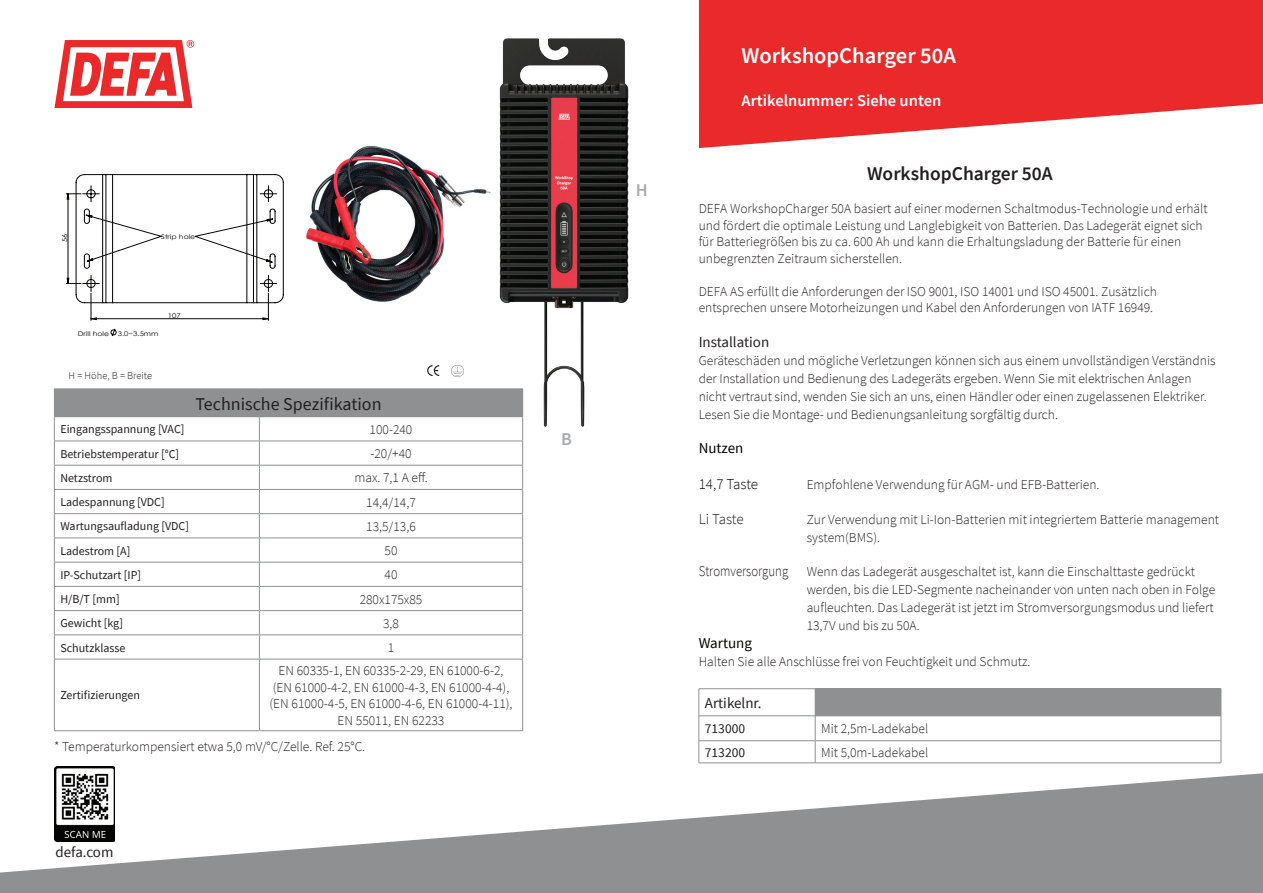
<style>
.page{position:relative;width:1263px;height:893px;background:#fff}
.page>*{position:absolute;margin:0;border:0;box-sizing:border-box;transform-origin:0 0}
.t1{font:600 22.5px "Source Sans Pro";color:#fff}
.t2{font:600 19.5px "Source Sans Pro";color:#231f20}
.t3{font:18px "Source Sans Pro";color:#231f20}
.t4{font:600 18px "Source Sans Pro";color:#a8a9ad}
.t5{font:600 16.5px "Source Sans Pro";color:#fff}
.t6{font:15px "Source Sans Pro";color:#231f20}
.t7{font:15px "Source Sans Pro";color:#040503}
.t8{font:300 15px "Source Sans Pro";letter-spacing:-.01em;color:#040503}
.t9{font:300 15px "Source Sans Pro";letter-spacing:-.01em;color:#231f20}
.t10{font:14.85px "Source Sans Pro";color:#231f20}
.t11{font:300 13.5px/16.5px "Source Sans Pro";color:#231f20}
.t12{font:13.5px "Source Sans Pro";color:#231f20}
.t13{font:12px "Source Sans Pro";color:#231f20}
.t14{font:300 10.5px "Source Sans Pro";color:#231f20}
.t15{font:6.75px "Century Gothic";color:#040503;scale:1.11 1}
.t16{font:6.45px "Century Gothic";color:#040503;scale:1.19 1}
.s1{font-size:15px}
</style>
<div class="page">
<svg style="left:55px;top:40px;width:139px;height:68px"></svg>
<svg style="left:699px;top:0;width:564px;height:148px;fill:#e9292a"></svg>
<svg style="left:0;top:771px;width:1263px;height:122px;fill:#8e9091"></svg>
<img style="left:489px;top:38px;width:140px;height:428px">
<svg style="left:111px;top:328px;width:5px;height:8px"></svg>
<svg style="left:66px;top:174px;width:218px;height:146px"></svg>
<hr style="left:699px;top:763px;width:116px;height:1px;background:#8e9091">
<hr style="left:815px;top:763px;width:406px;height:1px;background:#8e9091">
<hr style="left:699px;top:688px;width:116px;height:1px;background:#8e9091">
<hr style="left:815px;top:688px;width:406px;height:1px;background:#8e9091">
<svg style="left:699px;top:689px;width:523px;height:74px"></svg>
<hr style="left:699px;top:716px;width:116px;height:1px;background:#8e9091">
<hr style="left:815px;top:716px;width:406px;height:1px;background:#8e9091">
<div style="left:54px;top:389px;width:469px;height:28px;background:#8e9091"></div>
<hr style="left:54px;top:441px;width:205px;height:1px;background:#8e9091">
<hr style="left:259px;top:441px;width:264px;height:1px;background:#8e9091">
<hr style="left:54px;top:465px;width:205px;height:1px;background:#8e9091">
<hr style="left:259px;top:465px;width:264px;height:1px;background:#8e9091">
<hr style="left:54px;top:489px;width:205px;height:1px;background:#8e9091">
<hr style="left:259px;top:489px;width:264px;height:1px;background:#8e9091">
<hr style="left:54px;top:513px;width:205px;height:1px;background:#8e9091">
<hr style="left:259px;top:513px;width:264px;height:1px;background:#8e9091">
<hr style="left:54px;top:537px;width:205px;height:1px;background:#8e9091">
<hr style="left:259px;top:537px;width:264px;height:1px;background:#8e9091">
<hr style="left:54px;top:562px;width:205px;height:1px;background:#8e9091">
<hr style="left:259px;top:562px;width:264px;height:1px;background:#8e9091">
<hr style="left:54px;top:586px;width:205px;height:1px;background:#8e9091">
<hr style="left:259px;top:586px;width:264px;height:1px;background:#8e9091">
<hr style="left:54px;top:610px;width:205px;height:1px;background:#8e9091">
<hr style="left:259px;top:610px;width:264px;height:1px;background:#8e9091">
<hr style="left:54px;top:634px;width:205px;height:1px;background:#8e9091">
<hr style="left:259px;top:634px;width:264px;height:1px;background:#8e9091">
<svg style="left:259px;top:417px;width:1px;height:242px"></svg>
<hr style="left:54px;top:659px;width:205px;height:1px;background:#8e9091">
<hr style="left:54px;top:659px;width:1px;height:71px;background:#8e9091">
<hr style="left:259px;top:659px;width:264px;height:1px;background:#8e9091">
<hr style="left:259px;top:659px;width:1px;height:71px;background:#8e9091">
<hr style="left:522px;top:659px;width:1px;height:71px;background:#8e9091">
<hr style="left:54px;top:730px;width:205px;height:1px;background:#8e9091">
<hr style="left:259px;top:730px;width:264px;height:1px;background:#8e9091">
<svg style="left:54px;top:417px;width:1px;height:242px"></svg>
<svg style="left:522px;top:417px;width:1px;height:242px"></svg>
<svg style="left:427px;top:365px;width:12px;height:11px"></svg>
<img style="left:306px;top:145px;width:192px;height:179px">
<svg style="left:452px;top:365px;width:11px;height:11px"></svg>
<img style="left:55px;top:767px;width:60px;height:75px">
<p class="t15" style="left:60px;top:242px;width:9px;rotate:-90deg">56</p>
<p class="t16" style="left:161px;top:232px;width:30px">Strip hole</p>
<p class="t16" style="left:78px;top:329px;width:28px">Drill hole</p>
<p class="t16" style="left:118px;top:329px;width:36px">3.0~3.5mm</p>
<p class="t16" style="left:168px;top:311px;width:12px">107</p>
<p class="t14" style="left:69px;top:369px;width:85px">H = Höhe, B = Breite</p>
<h3 class="t3" style="left:195px;top:392px;width:188px">Technische Spezifikation</h3>
<p class="t13" style="left:60px;top:422px;width:126px">Eingangsspannung [VAC]</p>
<p class="t11" style="left:370px;top:421px;width:44px">100-240</p>
<p class="t13" style="left:60px;top:446px;width:120px">Betriebstemperatur [°C]</p>
<p class="t11" style="left:370px;top:445px;width:43px">-20/+40</p>
<p class="t13" style="left:60px;top:470px;width:54px">Netzstrom</p>
<p class="t11" style="left:354px;top:470px;width:75px">max. 7,1 A eff.</p>
<p class="t13" style="left:60px;top:494px;width:106px">Ladespannung [VDC]</p>
<p class="t11" style="left:366px;top:494px;width:51px">14,4/14,7</p>
<p class="t13" style="left:60px;top:519px;width:130px">Wartungsaufladung [VDC]</p>
<p class="t11" style="left:366px;top:518px;width:51px">13,5/13,6</p>
<p class="t13" style="left:60px;top:543px;width:72px">Ladestrom [A]</p>
<p class="t11" style="left:385px;top:542px;width:14px">50</p>
<p class="t13" style="left:60px;top:567px;width:82px">IP-Schutzart [IP]</p>
<p class="t11" style="left:385px;top:567px;width:14px">40</p>
<p class="t13" style="left:60px;top:591px;width:61px">H/B/T [mm]</p>
<p class="t11" style="left:360px;top:591px;width:64px">280x175x85</p>
<p class="t13" style="left:60px;top:616px;width:64px">Gewicht [kg]</p>
<p class="t11" style="left:383px;top:615px;width:17px">3,8</p>
<p class="t13" style="left:60px;top:640px;width:67px">Schutzklasse</p>
<p class="t11" style="left:388px;top:639px;width:8px">1</p>
<p class="t13" style="left:60px;top:688px;width:81px">Zertifizierungen</p>
<p class="t11" style="left:270px;top:662px;width:245px;text-align:center">EN 60335-1, EN 60335-2-29, EN 61000-6-2, (EN 61000-4-2, EN 61000-4-3, EN 61000-4-4), (EN 61000-4-5, EN 61000-4-6, EN 61000-4-11), EN 55011, EN 62233</p>
<p class="t11" style="left:54px;top:738px;width:313px">* Temperaturkompensiert etwa 5,0 mV/°C/Zelle. Ref. 25°C.</p>
<p class="t10" style="left:56px;top:842px;width:59px">defa.com</p>
<h3 class="t4" style="left:561px;top:428px;width:12px">B</h3>
<h3 class="t4" style="left:636px;top:178px;width:13px">H</h3>
<h1 class="t1" style="left:741px;top:41px;width:216px">WorkshopCharger 50A</h1>
<p class="t5" style="left:741px;top:89px;width:201px">Artikelnummer: Siehe unten</p>
<h2 class="t2" style="left:867px;top:161px;width:187px">WorkshopCharger 50A</h2>
<p class="t11" style="left:699px;top:200px;width:510px">DEFA WorkshopCharger 50A basiert auf einer modernen Schaltmodus-Technologie und erhält und fördert die optimale Leistung und Langlebigkeit von Batterien. Das Ladegerät eignet sich für Batteriegrößen bis zu ca. 600 Ah und kann die Erhaltungsladung der Batterie für einen unbegrenzten Zeitraum sicherstellen.</p>
<p class="t11" style="left:699px;top:283px;width:460px">DEFA AS erfüllt die Anforderungen der ISO 9001, ISO 14001 und ISO 45001. Zusätzlich entsprechen unsere Motorheizungen und Kabel den Anforderungen von IATF 16949.</p>
<p class="t6" style="left:699px;top:332px;width:72px">Installation</p>
<p class="t11" style="left:699px;top:351px;width:518px;line-height:18px">Geräteschäden und mögliche Verletzungen können sich aus einem unvollständigen Verständnis der Installation und Bedienung des Ladegeräts ergeben. Wenn Sie mit elektrischen Anlagen nicht vertraut sind, wenden Sie sich an uns, einen Händler oder einen zugelassenen Elektriker.<br>Lesen Sie die Montage- und Bedienungsanleitung sorgfältig durch.</p>
<p class="t7" style="left:699px;top:438px;width:46px">Nutzen</p>
<p class="t8" style="left:699px;top:475px;width:61px">14,7 Taste</p>
<p class="t11" style="left:807px;top:476px;width:294px">Empfohlene Verwendung für AGM- und EFB-Batterien.</p>
<p class="t9" style="left:699px;top:509px;width:47px">Li Taste</p>
<p class="t11" style="left:807px;top:510px;width:414px;line-height:18px">Zur Verwendung mit Li-Ion-Batterien mit integriertem Batterie management system(BMS).</p>
<p class="t11" style="left:807px;top:563px;width:410px;line-height:18px;text-indent:-108px"><span class="s1">Stromversorgung</span> Wenn das Ladegerät ausgeschaltet ist, kann die Einschalttaste gedrückt werden, bis die LED-Segmente nacheinander von unten nach oben in Folge aufleuchten. Das Ladegerät ist jetzt im Stromversorgungsmodus und liefert 13,7V und bis zu 50A.</p>
<p class="t7" style="left:699px;top:633px;width:55px">Wartung</p>
<p class="t11" style="left:699px;top:653px;width:333px">Halten Sie alle Anschlüsse frei von Feuchtigkeit und Schmutz.</p>
<p class="t6" style="left:705px;top:693px;width:58px">Artikelnr.</p>
<p class="t12" style="left:705px;top:720px;width:42px">713000</p>
<p class="t11" style="left:821px;top:721px;width:109px">Mit 2,5m-Ladekabel</p>
<p class="t12" style="left:705px;top:744px;width:42px">713200</p>
<p class="t11" style="left:821px;top:744px;width:109px">Mit 5,0m-Ladekabel</p>
</div>
